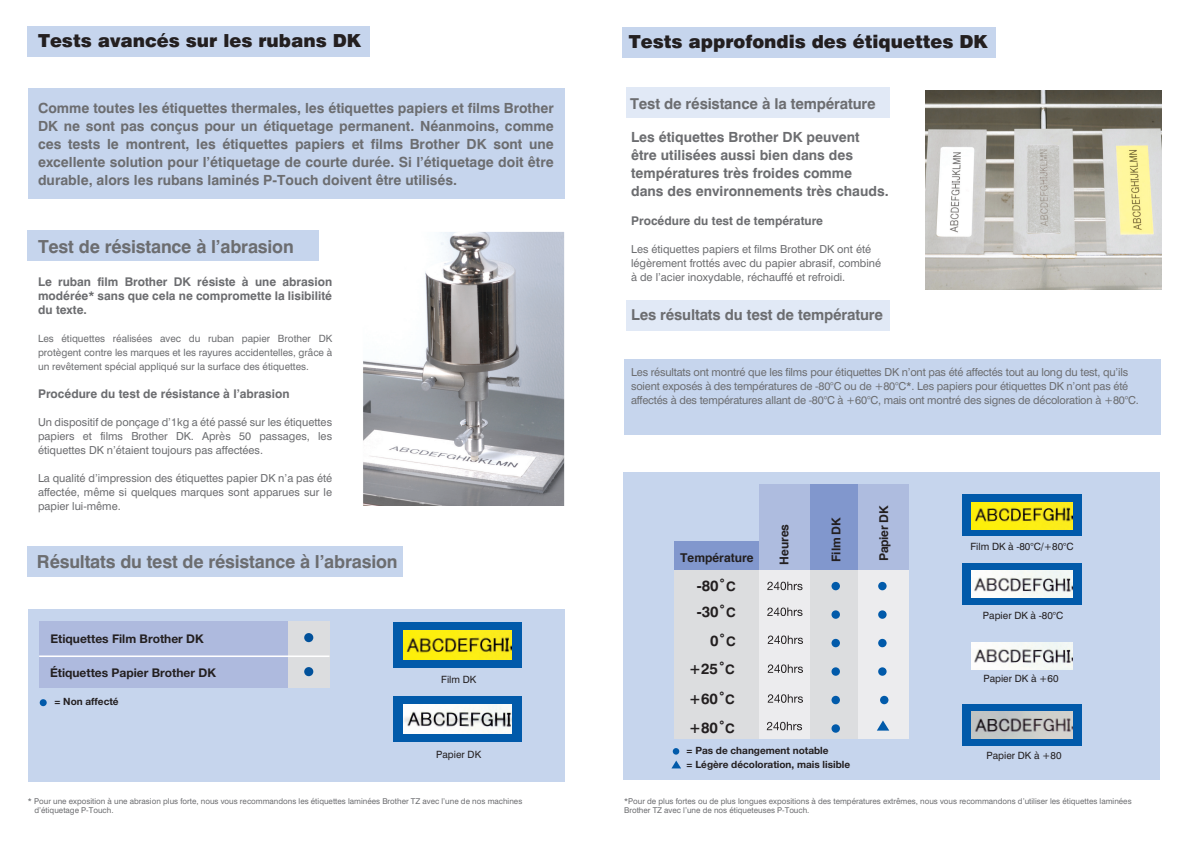
<style>
.page{position:relative;width:1191px;height:842px;background:#fff}
.page>*{position:absolute;margin:0;border:0;box-sizing:border-box;transform-origin:0 0}
.t1{font:700 18px "Swiss 721 BT";letter-spacing:-.01em;color:#6c6d70}
.t2{font:900 18px "Swiss 721 BT";color:#231f20}
.t3{font:700 15px "Swiss 721 BT";letter-spacing:-.01em;color:#6c6d70}
.t4{font:700 14.9px/28px "Swiss 721 BT";color:#231f20}
.t5{font:700 14px/18px "Swiss 721 BT";color:#6c6d70;text-align:justify}
.t6{font:700 12.1px "Helvetica";color:#231f20}
.t7{font:700 12.1px "Helvetica";letter-spacing:-.02em;color:#231f20}
.t8{font:700 12px/14px "Swiss 721 BT";color:#6c6d70;text-align:justify}
.t9{font:700 12px "Helvetica Neue";color:#231f20}
.t10{font:11px/14px "Swiss 721 BT";letter-spacing:-.01em;color:#6c6d70;text-align:justify}
.t11{font:10px/14px "Swiss 721 BT";color:#6c6d70;text-align:justify}
.t12{font:10px "Swiss 721 BT";color:#231f20}
.t13{font:700 10px/14.5px "Helvetica Neue";color:#231f20}
.t14{font:8px/9.6px "Swiss 721 BT";color:#6c6d70}
.s1{font-size:13.1px}
</style>
<div class="page">
<div style="left:625px;top:88px;width:264px;height:30px;background:#e1e9f6"></div>
<div style="left:625px;top:300px;width:264px;height:30px;background:#e1e9f6"></div>
<svg style="left:364px;top:233px;width:199px;height:272px"></svg>
<div style="left:362px;top:231px;width:203px;height:276px;border:1px solid #fff"></div>
<div style="left:28px;top:231px;width:291px;height:30px;background:#c6d5ed"></div>
<div style="left:28px;top:27px;width:342px;height:30px;background:#c6d5ed"></div>
<div style="left:28px;top:88px;width:536px;height:111px;background:#c6d5ed"></div>
<div style="left:624px;top:358px;width:536px;height:76px;background:#c6d5ed"></div>
<div style="left:28px;top:609px;width:536px;height:173px;background:#c6d5ed"></div>
<div style="left:623px;top:473px;width:537px;height:307px;background:#c6d5ed"></div>
<div style="left:622px;top:28px;width:374px;height:30px;background:#c6d5ed"></div>
<div style="left:28px;top:546px;width:375px;height:30px;background:#c6d5ed"></div>
<div style="left:962px;top:494px;width:120px;height:42px;background:#015aaa"></div>
<img style="left:971px;top:502px;width:101px;height:27px">
<div style="left:962px;top:563px;width:120px;height:42px;background:#015aaa"></div>
<img style="left:971px;top:571px;width:101px;height:27px">
<img style="left:971px;top:642px;width:101px;height:27px">
<div style="left:962px;top:704px;width:120px;height:42px;background:#015aaa"></div>
<img style="left:971px;top:711px;width:101px;height:27px">
<div style="left:673px;top:748px;width:6px;height:7px;background:#015aaa;border-radius:50%"></div>
<svg style="left:671px;top:760px;width:10px;height:8px"></svg>
<img style="left:926px;top:90px;width:235px;height:199px">
<div style="left:393px;top:622px;width:129px;height:45px;background:#015aaa"></div>
<img style="left:403px;top:631px;width:108px;height:29px">
<div style="left:393px;top:697px;width:129px;height:45px;background:#015aaa"></div>
<img style="left:403px;top:704px;width:108px;height:29px">
<div style="left:39px;top:621px;width:252px;height:66px;background:#aebade"></div>
<div style="left:288px;top:621px;width:41px;height:66px;background:#dcdddf"></div>
<div style="left:304px;top:633px;width:9px;height:9px;background:#01519b;border-radius:50%"></div>
<div style="left:40px;top:699px;width:7px;height:7px;background:#015aaa;border-radius:50%"></div>
<div style="left:304px;top:667px;width:9px;height:9px;background:#01519b;border-radius:50%"></div>
<hr style="left:39px;top:655px;width:290px;height:2px;background:#fff">
<div style="left:809px;top:566px;width:49px;height:172px;background:#dcdddf"></div>
<div style="left:674px;top:570px;width:85px;height:168px;background:#dcdddf"></div>
<div style="left:759px;top:566px;width:51px;height:172px;background:#ececee"></div>
<div style="left:858px;top:566px;width:50px;height:172px;background:#ececee"></div>
<div style="left:675px;top:542px;width:85px;height:28px;background:#8197cd"></div>
<svg style="left:767px;top:582px;width:35px;height:8px"></svg>
<svg style="left:767px;top:607px;width:35px;height:9px"></svg>
<svg style="left:767px;top:635px;width:36px;height:9px"></svg>
<svg style="left:767px;top:664px;width:36px;height:9px"></svg>
<svg style="left:767px;top:694px;width:36px;height:9px"></svg>
<svg style="left:766px;top:722px;width:36px;height:8px"></svg>
<div style="left:759px;top:485px;width:51px;height:85px;background:#aebcdf"></div>
<div style="left:809px;top:485px;width:49px;height:85px;background:#8197cd"></div>
<div style="left:858px;top:485px;width:51px;height:85px;background:#aebcdf"></div>
<div style="left:831px;top:582px;width:9px;height:8px;background:#015aaa;border-radius:50%"></div>
<div style="left:831px;top:610px;width:9px;height:9px;background:#015aaa;border-radius:50%"></div>
<div style="left:831px;top:639px;width:9px;height:8px;background:#015aaa;border-radius:50%"></div>
<div style="left:831px;top:667px;width:9px;height:9px;background:#015aaa;border-radius:50%"></div>
<div style="left:831px;top:696px;width:9px;height:8px;background:#015aaa;border-radius:50%"></div>
<div style="left:831px;top:724px;width:9px;height:9px;background:#015aaa;border-radius:50%"></div>
<div style="left:878px;top:582px;width:8px;height:8px;background:#015aaa;border-radius:50%"></div>
<div style="left:878px;top:610px;width:8px;height:9px;background:#015aaa;border-radius:50%"></div>
<div style="left:878px;top:639px;width:8px;height:8px;background:#015aaa;border-radius:50%"></div>
<div style="left:878px;top:667px;width:8px;height:9px;background:#015aaa;border-radius:50%"></div>
<div style="left:880px;top:696px;width:8px;height:8px;background:#015aaa;border-radius:50%"></div>
<svg style="left:877px;top:720px;width:12px;height:11px"></svg>
<h1 class="t2" style="left:38px;top:30px;width:324px">Tests avancés sur les rubans DK</h1>
<h1 class="t2" style="left:629px;top:31px;width:360px">Tests approfondis des étiquettes DK</h1>
<p class="t5" style="left:38px;top:99px;width:517px">Comme toutes les étiquettes thermales, les étiquettes papiers et films Brother DK ne sont pas conçus pour un étiquetage permanent. Néanmoins, comme ces tests le montrent, les étiquettes papiers et films Brother DK sont une excellente solution pour l’étiquetage de courte durée. Si l’étiquetage doit être durable, alors les rubans laminés P-Touch doivent être utilisés.</p>
<h1 class="t1" style="left:38px;top:236px;width:257px">Test de résistance à l’abrasion</h1>
<p class="t8" style="left:38px;top:274px;width:296px">Le ruban film Brother DK résiste à une abrasion modérée* sans que cela ne compromette la lisibilité du texte.</p>
<p class="t11" style="left:38px;top:331px;width:296px">Les étiquettes réalisées avec du ruban papier Brother DK protègent contre les marques et les rayures accidentelles, grâce à un revêtement spécial appliqué sur la surface des étiquettes.</p>
<p class="t8" style="left:38px;top:386px;width:253px">Procédure du test de résistance à l’abrasion</p>
<p class="t10" style="left:38px;top:415px;width:295px">Un dispositif de ponçage d’1kg a été passé sur les étiquettes papiers et films Brother DK. Après 50 passages, les étiquettes DK n’étaient toujours pas affectées.</p>
<p class="t10" style="left:38px;top:471px;width:296px">La qualité d’impression des étiquettes papier DK n’a pas été affectée, même si quelques marques sont apparues sur le papier lui-même.</p>
<h1 class="t1" style="left:37px;top:551px;width:362px">Résultats du test de résistance à l’abrasion</h1>
<p class="t9" style="left:50px;top:631px;width:155px">Etiquettes Film Brother DK</p>
<p class="t9" style="left:50px;top:665px;width:167px">Étiquettes Papier Brother DK</p>
<p class="t13" style="left:54px;top:694px;width:66px">= Non affecté</p>
<p class="t12" style="left:441px;top:673px;width:37px">Film DK</p>
<p class="t12" style="left:436px;top:748px;width:46px">Papier DK</p>
<p class="t14" style="left:34px;top:796px;width:489px;text-indent:-7px">* Pour une exposition à une abrasion plus forte, nous vous recommandons les étiquettes laminées Brother TZ avec l’une de nos machines d’étiquetage P-Touch.</p>
<h2 class="t3" style="left:630px;top:94px;width:247px">Test de résistance à la température</h2>
<p class="t5" style="left:631px;top:128px;width:259px;text-align:left">Les étiquettes Brother DK peuvent être utilisées aussi bien dans des températures très froides comme<br>dans des environnements très chauds.</p>
<p class="t8" style="left:631px;top:213px;width:193px">Procédure du test de température</p>
<p class="t10" style="left:631px;top:241px;width:252px;text-align:left">Les étiquettes papiers et films Brother DK ont été légèrement frottés avec du papier abrasif, combiné à de l’acier inoxydable, réchauffé et refroidi.</p>
<h2 class="t3" style="left:631px;top:305px;width:253px">Les résultats du test de température</h2>
<p class="t10" style="left:631px;top:364px;width:509px;text-align:left">Les résultats ont montré que les films pour étiquettes DK n’ont pas été affectés tout au long du test, qu’ils soient exposés à des températures de -80°C ou de +80°C*. Les papiers pour étiquettes DK n’ont pas été affectés à des températures allant de -80°C à +60°C, mais ont montré des signes de décoloration à +80°C.</p>
<p class="t6" style="left:680px;top:550px;width:75px">Température</p>
<h3 class="t4" style="left:696px;top:572px;width:41px;line-height:26.5px">-80˚<span class="s1">C </span>-30˚<span class="s1">C</span></h3>
<h3 class="t4" style="left:688px;top:627px;width:49px;text-align:right">0˚<span class="s1">C </span>+25˚<span class="s1">C</span></h3>
<h3 class="t4" style="left:688px;top:684px;width:48px;line-height:28.9px">+60˚<span class="s1">C </span>+80˚<span class="s1">C</span></h3>
<p class="t6" style="left:776px;top:565px;width:43px;rotate:-90deg">Heures</p>
<p class="t6" style="left:828px;top:562px;width:46px;rotate:-90deg">Film DK</p>
<p class="t7" style="left:876px;top:561px;width:58px;rotate:-90deg">Papier DK</p>
<p class="t12" style="left:970px;top:540px;width:105px">Film DK à -80°C/+80°C</p>
<p class="t12" style="left:983px;top:609px;width:82px">Papier DK à -80°C</p>
<p class="t12" style="left:983px;top:673px;width:77px">Papier DK à +60</p>
<p class="t13" style="left:686px;top:743px;width:165px">= Pas de changement notable<br>= Légère décoloration, mais lisible</p>
<p class="t12" style="left:986px;top:749px;width:77px">Papier DK à +80</p>
<p class="t14" style="left:624px;top:796px;width:509px">*Pour de plus fortes ou de plus longues expositions à des températures extrêmes, nous vous recommandons d’utiliser les étiquettes laminées<br>Brother TZ avec l’une de nos étiqueteuses P-Touch.</p>
</div>
